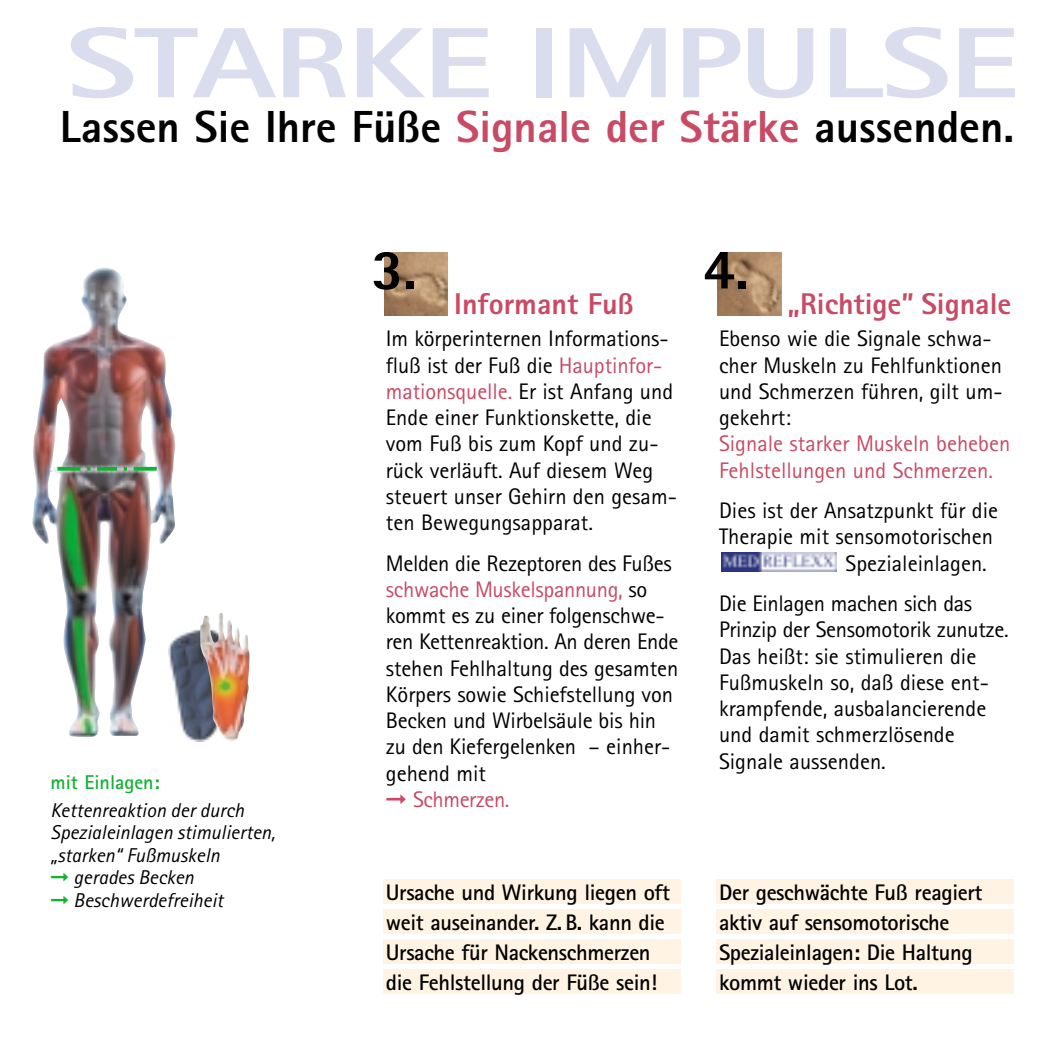
<style>
.page{position:relative;width:1063px;height:1063px;background:#fff}
.page>*{position:absolute;margin:0;border:0;box-sizing:border-box;transform-origin:0 0}
.t1{font:800 100px "Rotis Sans Serif";letter-spacing:-.015em;color:#daddee;scale:1.36 1}
.t2{font:800 57.5px "Rotis Sans Serif";color:#000}
.t3{font:800 45px "Rotis Sans Serif";color:#000}
.t4{font:800 30px "Rotis Sans Serif";color:#c84a64}
.t5{font:22.5px/26.2px "Rotis Sans Serif";color:#000}
.t6{font:700 22.5px/30px "Rotis Sans Serif";letter-spacing:-.015em;color:#000}
.t7{font:22.5px/26.2px "Rotis Sans Serif";color:#c84a64}
.t8{font:italic 20px/22.5px "Rotis Sans Serif";color:#000}
.t9{font:700 20px "Rotis Sans Serif";color:#12b232}
.s1{color:#c84a64}
.s2{color:#12b232}
</style>
<div class="page">
<img style="left:176px;top:629px;width:23px;height:112px">
<div style="left:383px;top:879px;width:298px;height:24px;background:#fff3e4"></div>
<div style="left:383px;top:909px;width:298px;height:24px;background:#fff3e4"></div>
<div style="left:383px;top:939px;width:298px;height:24px;background:#fff3e4"></div>
<div style="left:383px;top:969px;width:298px;height:24px;background:#fff3e4"></div>
<img style="left:717px;top:252px;width:64px;height:64px">
<img style="left:721px;top:552px;width:115px;height:19px">
<img style="left:32px;top:267px;width:144px;height:471px">
<img style="left:199px;top:613px;width:51px;height:128px">
<img style="left:384px;top:252px;width:64px;height:64px">
<div style="left:716px;top:879px;width:298px;height:24px;background:#fff3e4"></div>
<div style="left:716px;top:909px;width:298px;height:24px;background:#fff3e4"></div>
<div style="left:716px;top:939px;width:298px;height:24px;background:#fff3e4"></div>
<div style="left:716px;top:969px;width:298px;height:24px;background:#fff3e4"></div>
<div style="left:714px;top:250px;width:7px;height:6px;background:#fff"></div>
<svg style="left:80px;top:467px;width:54px;height:3px"></svg>
<hr style="left:57px;top:467px;width:23px;height:3px;background:#12b232">
<hr style="left:134px;top:467px;width:23px;height:3px;background:#12b232">
<h1 class="t1" style="left:66px;top:28px;width:702px">STARKE IMPULSE</h1>
<h3 class="t3" style="left:60px;top:110px;width:955px">Lassen Sie Ihre Füße <span class="s1">Signale der Stärke</span> aussenden.</h3>
<p class="t9" style="left:51px;top:775px;width:111px">mit Einlagen:</p>
<p class="t8" style="left:51px;top:800px;width:226px">Kettenreaktion der durch<br>Spezialeinlagen stimulierten, „starken“ Fußmuskeln<br><span class="s2">➞</span> gerades Becken<br><span class="s2">➞</span> Beschwerdefreiheit</p>
<h2 class="t2" style="left:371px;top:249px;width:47px">3.</h2>
<h3 class="t4" style="left:454px;top:293px;width:181px">Informant Fuß</h3>
<p class="t5" style="left:386px;top:328px;width:292px">Im körperinternen Informations&shy;fluß ist der Fuß die <span class="s1">Hauptinfor&shy;mationsquelle.</span> Er ist Anfang und<br>Ende einer Funktionskette, die vom Fuß bis zum Kopf und zu&shy;rück verläuft. Auf diesem Weg steuert unser Gehirn den gesam&shy;ten Bewegungsapparat.</p>
<p class="t5" style="left:386px;top:552px;width:294px">Melden die Rezeptoren des Fußes <span class="s1">schwache Muskelspannung,</span> so kommt es zu einer folgenschwe&shy;ren Kettenreaktion. An deren Ende stehen Fehlhaltung des gesamten<br>Körpers sowie Schiefstellung von<br>Becken und Wirbelsäule bis hin zu den Kiefergelenken – einher&shy;gehend mit<br><span class="s1">➞ Schmerzen.</span></p>
<h2 class="t2" style="left:703px;top:249px;width:47px">4.</h2>
<h3 class="t4" style="left:787px;top:293px;width:225px">„Richtige” Signale</h3>
<p class="t5" style="left:719px;top:328px;width:285px">Ebenso wie die Signale schwa&shy;cher Muskeln zu Fehlfunktionen und Schmerzen führen, gilt um&shy;gekehrt:</p>
<p class="t7" style="left:719px;top:433px;width:293px">Signale starker Muskeln beheben<br>Fehlstellungen und Schmerzen.</p>
<p class="t5" style="left:719px;top:499px;width:280px">Dies ist der Ansatzpunkt für die</p>
<p class="t5" style="left:719px;top:526px;width:275px">Therapie mit sensomotorischen</p>
<p class="t5" style="left:845px;top:552px;width:143px">Spezialeinlagen.</p>
<p class="t5" style="left:719px;top:592px;width:291px">Die Einlagen machen sich das<br>Prinzip der Sensomotorik zunutze.<br>Das heißt: sie stimulieren die<br>Fußmuskeln so, daß diese ent&shy;krampfende, ausbalancierende und damit schmerzlösende<br>Signale aussenden.</p>
<p class="t6" style="left:386px;top:879px;width:286px">Ursache und Wirkung liegen oft weit auseinander. Z. B. kann die<br>Ursache für Nackenschmerzen die Fehlstellung der Füße sein!</p>
<p class="t6" style="left:719px;top:879px;width:265px">Der geschwächte Fuß reagiert aktiv auf sensomotorische<br>Spezialeinlagen: Die Haltung kommt wieder ins Lot.</p>
</div>
